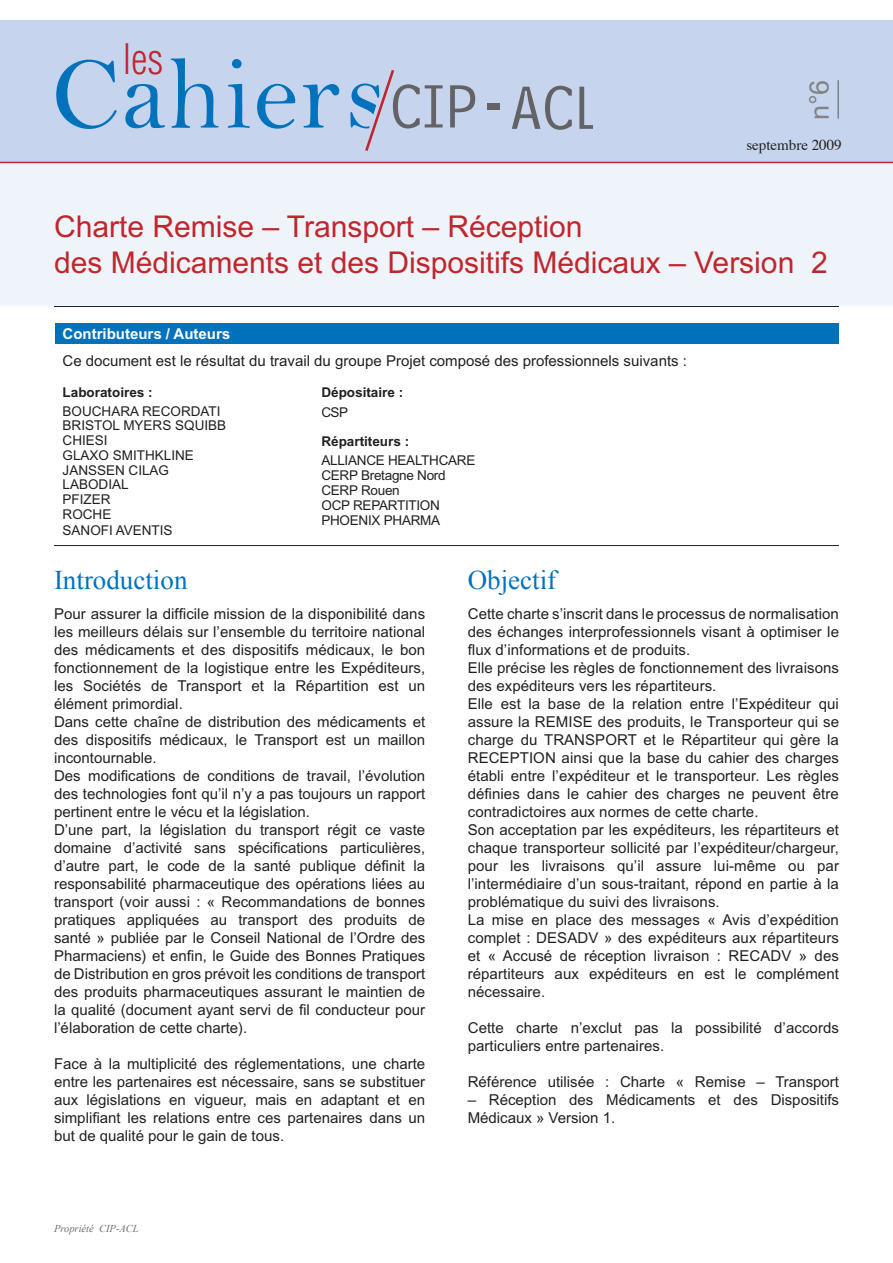
<style>
.page{position:relative;width:893px;height:1263px;background:#fff}
.page>*{position:absolute;margin:0;border:0;box-sizing:border-box;transform-origin:0 0}
.t1{font:300 64.65px "Bell Design";letter-spacing:.02em;color:#636366}
.t2{font:300 condensed 41.1px "Helvetica";color:#c0262d}
.t3{font:30px/36px "Arial MT Std";color:#c0262d}
.t4{font:27px "Times New Roman";color:#0072bc}
.t5{font:27px "Arial MT Std";color:#808285}
.t6{font:15px/18px "Arial MT Std";letter-spacing:.005em;color:#231f20}
.t7{font:700 15px "Arial MT Std";color:#fff}
.t8{font:15px "Times";color:#231f20}
.t9{font:13.5px/14.7px "Arial MT Std";color:#231f20}
.t10{font:13.5px/15px "Arial MT Std";letter-spacing:-.02em;color:#231f20}
.t11{font:700 13.5px "Arial MT Std";color:#231f20}
.t12{font:italic 10.5px "Times New Roman";color:#6c6d70}
</style>
<div class="page">
<div style="left:0;top:163px;width:893px;height:143px;background:#eff4fa"></div>
<div style="left:0;top:20px;width:893px;height:143px;background:#c6d5ed"></div>
<div style="left:55px;top:324px;width:783px;height:20px;background:#0072bc"></div>
<svg style="left:56px;top:60px;width:61px;height:69px"></svg>
<svg style="left:125px;top:84px;width:40px;height:44px"></svg>
<svg style="left:171px;top:58px;width:48px;height:70px"></svg>
<svg style="left:228px;top:59px;width:22px;height:69px"></svg>
<svg style="left:257px;top:84px;width:38px;height:45px"></svg>
<svg style="left:303px;top:84px;width:36px;height:44px"></svg>
<svg style="left:350px;top:70px;width:45px;height:81px"></svg>
<div style="left:487px;top:103px;width:13px;height:7px;background:#636366"></div>
<hr style="left:837px;top:80px;width:2px;height:39px;background:#808285">
<hr style="left:54px;top:306px;width:785px;height:1px;background:#231f20">
<hr style="left:54px;top:545px;width:785px;height:1px;background:#231f20">
<hr style="left:0;top:162px;width:893px;height:1px;background:#c0262d">
<h2 class="t2" style="left:122px;top:33px;width:43px">les</h2>
<h1 class="t1" style="left:390px;top:69px;width:88px">CIP</h1>
<h3 class="t5" style="left:804px;top:120px;width:42px;rotate:-90deg">n°6</h3>
<p class="t8" style="left:746px;top:131px;width:97px">septembre 2009</p>
<h1 class="t1" style="left:510px;top:70px;width:92px">ACL</h1>
<h3 class="t3" style="left:54px;top:209px;width:775px">Charte Remise – Transport – Réception<br>des Médicaments et des Dispositifs Médicaux – Version 2</h3>
<p class="t7" style="left:63px;top:325px;width:169px">Contributeurs / Auteurs</p>
<p class="t6" style="left:63px;top:352px;width:626px">Ce document est le résultat du travail du groupe Projet composé des professionnels suivants :</p>
<p class="t11" style="left:63px;top:384px;width:92px">Laboratoires :</p>
<p class="t9" style="left:63px;top:404px;width:165px">BOUCHARA RECORDATI<br>BRISTOL MYERS SQUIBB<br>CHIESI<br>GLAXO SMITHKLINE<br>JANSSEN CILAG<br>LABODIAL<br>PFIZER<br>ROCHE</p>
<p class="t9" style="left:63px;top:523px;width:112px">SANOFI AVENTIS</p>
<p class="t11" style="left:321px;top:384px;width:83px">Dépositaire :</p>
<p class="t9" style="left:321px;top:405px;width:28px">CSP</p>
<p class="t11" style="left:321px;top:433px;width:89px">Répartiteurs :</p>
<p class="t10" style="left:321px;top:452px;width:155px">ALLIANCE HEALTHCARE<br>CERP Bretagne Nord<br>CERP Rouen<br>OCP REPARTITION<br>PHOENIX PHARMA</p>
<h3 class="t4" style="left:54px;top:561px;width:135px">Introduction</h3>
<p class="t6" style="left:54px;top:605px;width:373px">Pour assurer la difficile mission de la disponibilité dans les meilleurs délais sur l’ensemble du territoire national des médicaments et des dispositifs médicaux, le bon fonctionnement de la logistique entre les Expéditeurs, les Sociétés de Transport et la Répartition est un élément primordial.<br>Dans cette chaîne de distribution des médicaments et des dispositifs médicaux, le Transport est un maillon incontournable.<br>Des modifications de conditions de travail, l’évolution des technologies font qu’il n’y a pas toujours un rapport pertinent entre le vécu et la législation.<br>D’une part, la législation du transport régit ce vaste domaine d’activité sans spécifications particulières, d’autre part, le code de la santé publique définit la responsabilité pharmaceutique des opérations liées au transport (voir aussi : « Recommandations de bonnes pratiques appliquées au transport des produits de santé » publiée par le Conseil National de l’Ordre des Pharmaciens) et enfin, le Guide des Bonnes Pratiques de Distribution en gros prévoit les conditions de transport des produits pharmaceutiques assurant le maintien de la qualité (document ayant servi de fil conducteur pour l’élaboration de cette charte).</p>
<p class="t6" style="left:54px;top:1055px;width:373px;text-align:justify">Face à la multiplicité des réglementations, une charte entre les partenaires est nécessaire, sans se substituer aux législations en vigueur, mais en adaptant et en simplifiant les relations entre ces partenaires dans un but de qualité pour le gain de tous.</p>
<p class="t12" style="left:54px;top:1221px;width:86px">Propriété CIP-ACL</p>
<h3 class="t4" style="left:468px;top:561px;width:90px">Objectif</h3>
<p class="t6" style="left:468px;top:605px;width:373px">Cette charte s’inscrit dans le processus de normalisation des échanges interprofessionnels visant à optimiser le flux d’informations et de produits.<br>Elle précise les règles de fonctionnement des livraisons des expéditeurs vers les répartiteurs.<br>Elle est la base de la relation entre l’Expéditeur qui assure la REMISE des produits, le Transporteur qui se charge du TRANSPORT et le Répartiteur qui gère la RECEPTION ainsi que la base du cahier des charges établi entre l’expéditeur et le transporteur. Les règles définies dans le cahier des charges ne peuvent être contradictoires aux normes de cette charte.<br>Son acceptation par les expéditeurs, les répartiteurs et chaque transporteur sollicité par l’expéditeur/chargeur, pour les livraisons qu’il assure lui-même ou par l’intermédiaire d’un sous-traitant, répond en partie à la problématique du suivi des livraisons.<br>La mise en place des messages « Avis d’expédition complet : DESADV » des expéditeurs aux répartiteurs et « Accusé de réception livraison : RECADV » des répartiteurs aux expéditeurs en est le complément nécessaire.</p>
<p class="t6" style="left:468px;top:1019px;width:373px">Cette charte n’exclut pas la possibilité d’accords particuliers entre partenaires.</p>
<p class="t6" style="left:468px;top:1073px;width:373px">Référence utilisée : Charte « Remise – Transport</p>
<p class="t6" style="left:468px;top:1091px;width:373px">– Réception des Médicaments et des Dispositifs<br>Médicaux » Version 1.</p>
</div>
